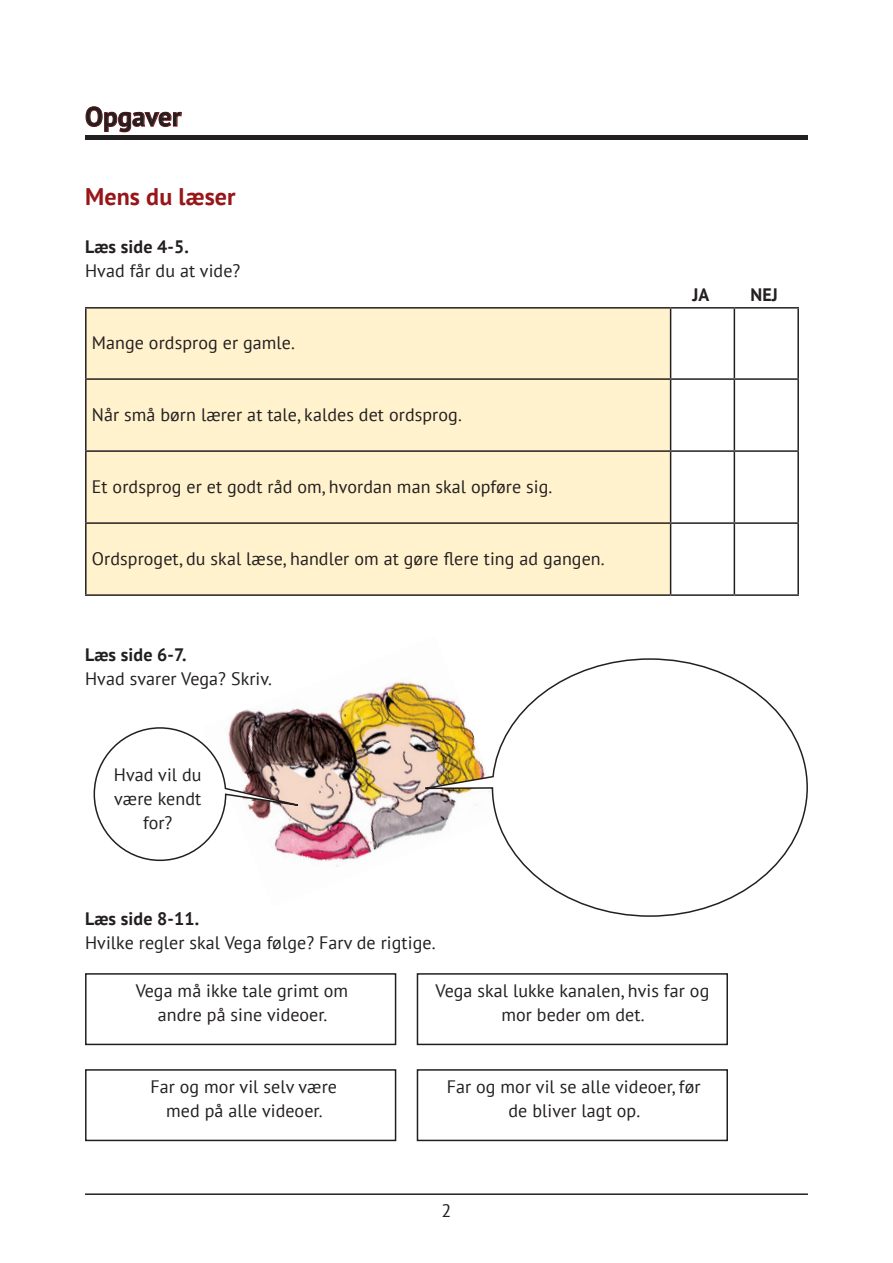
<style>
.page{position:relative;width:893px;height:1263px;background:#fff}
.page>*{position:absolute;margin:0;border:0;box-sizing:border-box;transform-origin:0 0}
.t1{font:700 27px "PT Sans";color:#231f20}
.Rubrik{font:700 24px "PT Sans";letter-spacing:.005em;color:#961619}
.Brødtekst{font:18px/24px "PT Sans";letter-spacing:.005em;color:#231f20;text-align:center}
.Brødtekst-2{font:700 18px "PT Sans";letter-spacing:.005em;color:#231f20}
.Mellemrubrik{font:700 18px "PT Sans";letter-spacing:.005em;color:#231f20}
</style>
<div class="page">
<hr style="left:85px;top:1193px;width:723px;height:2px;background:#231f20">
<hr style="left:85px;top:136px;width:723px;height:4px;background:#231f20">
<svg style="left:85px;top:106px;width:97px;height:27px"></svg>
<img style="left:230px;top:681px;width:177px;height:186px">
<div style="left:87px;top:309px;width:583px;height:285px;background:#fff2cc"></div>
<hr style="left:85px;top:307px;width:586px;height:2px;background:#231f20">
<hr style="left:85px;top:309px;width:2px;height:69px;background:#231f20">
<hr style="left:671px;top:307px;width:63px;height:2px;background:#231f20">
<hr style="left:670px;top:309px;width:1px;height:69px;background:#231f20">
<hr style="left:734px;top:307px;width:65px;height:2px;background:#231f20">
<hr style="left:734px;top:309px;width:1px;height:69px;background:#231f20">
<hr style="left:797px;top:309px;width:2px;height:69px;background:#231f20">
<hr style="left:85px;top:378px;width:586px;height:2px;background:#231f20">
<hr style="left:85px;top:380px;width:2px;height:70px;background:#231f20">
<hr style="left:671px;top:378px;width:63px;height:2px;background:#231f20">
<hr style="left:670px;top:380px;width:1px;height:70px;background:#231f20">
<hr style="left:734px;top:378px;width:65px;height:2px;background:#231f20">
<hr style="left:734px;top:380px;width:1px;height:70px;background:#231f20">
<hr style="left:797px;top:380px;width:2px;height:70px;background:#231f20">
<hr style="left:85px;top:450px;width:586px;height:2px;background:#231f20">
<hr style="left:85px;top:452px;width:2px;height:70px;background:#231f20">
<hr style="left:671px;top:450px;width:63px;height:2px;background:#231f20">
<hr style="left:670px;top:452px;width:1px;height:70px;background:#231f20">
<hr style="left:734px;top:450px;width:65px;height:2px;background:#231f20">
<hr style="left:734px;top:452px;width:1px;height:70px;background:#231f20">
<hr style="left:797px;top:452px;width:2px;height:70px;background:#231f20">
<hr style="left:85px;top:522px;width:586px;height:2px;background:#231f20">
<hr style="left:85px;top:524px;width:2px;height:70px;background:#231f20">
<hr style="left:671px;top:522px;width:63px;height:2px;background:#231f20">
<hr style="left:670px;top:524px;width:1px;height:70px;background:#231f20">
<hr style="left:734px;top:522px;width:65px;height:2px;background:#231f20">
<hr style="left:734px;top:524px;width:1px;height:70px;background:#231f20">
<hr style="left:797px;top:524px;width:2px;height:70px;background:#231f20">
<hr style="left:85px;top:594px;width:586px;height:2px;background:#231f20">
<hr style="left:671px;top:594px;width:63px;height:2px;background:#231f20">
<hr style="left:734px;top:594px;width:65px;height:2px;background:#231f20">
<svg style="left:93px;top:726px;width:243px;height:136px"></svg>
<svg style="left:407px;top:658px;width:401px;height:259px"></svg>
<div style="left:85px;top:973px;width:311px;height:72px;border:2px solid #231f20"></div>
<div style="left:417px;top:973px;width:311px;height:72px;border:2px solid #231f20"></div>
<div style="left:85px;top:1069px;width:311px;height:72px;border:2px solid #231f20"></div>
<div style="left:417px;top:1069px;width:311px;height:72px;border:2px solid #231f20"></div>
<h1 class="t1" style="left:85px;top:99px;width:98px">Opgaver</h1>
<p class="Rubrik" style="left:85px;top:181px;width:152px">Mens du læser</p>
<p class="Mellemrubrik" style="left:85px;top:235px;width:105px">Læs side 4-5.</p>
<p class="Brødtekst" style="left:85px;top:258px;width:157px">Hvad får du at vide?</p>
<p class="Brødtekst" style="left:92px;top:330px;width:205px">Mange ordsprog er gamle.</p>
<p class="Brødtekst" style="left:92px;top:402px;width:372px">Når små børn lærer at tale, kaldes det ordsprog.</p>
<p class="Brødtekst" style="left:92px;top:474px;width:462px">Et ordsprog er et godt råd om, hvordan man skal opføre sig.</p>
<p class="Brødtekst" style="left:92px;top:546px;width:514px">Ordsproget, du skal læse, handler om at gøre flere ting ad gangen.</p>
<p class="Brødtekst-2" style="left:85px;top:643px;width:103px">Læs side 6-7.</p>
<p class="Brødtekst" style="left:85px;top:666px;width:188px">Hvad svarer Vega? Skriv.</p>
<p class="Brødtekst" style="left:114px;top:762px;width:89px">Hvad vil du være kendt for?</p>
<p class="Brødtekst-2" style="left:85px;top:907px;width:116px">Læs side 8-11.</p>
<p class="Brødtekst" style="left:85px;top:930px;width:352px">Hvilke regler skal Vega følge? Farv de rigtige.</p>
<p class="Brødtekst-2" style="left:692px;top:283px;width:18px">JA</p>
<p class="Brødtekst-2" style="left:750px;top:283px;width:29px">NEJ</p>
<p class="Brødtekst" style="left:136px;top:978px;width:214px">Vega må ikke tale grimt om andre på sine videoer.</p>
<p class="Brødtekst" style="left:150px;top:1074px;width:188px">Far og mor vil selv være med på alle videoer.</p>
<p class="Brødtekst" style="left:435px;top:978px;width:275px">Vega skal lukke kanalen, hvis far og mor beder om det.</p>
<p class="Brødtekst" style="left:447px;top:1074px;width:255px">Far og mor vil se alle videoer, før de bliver lagt op.</p>
<p class="Brødtekst" style="left:442px;top:1198px;width:11px">2</p>
</div>
